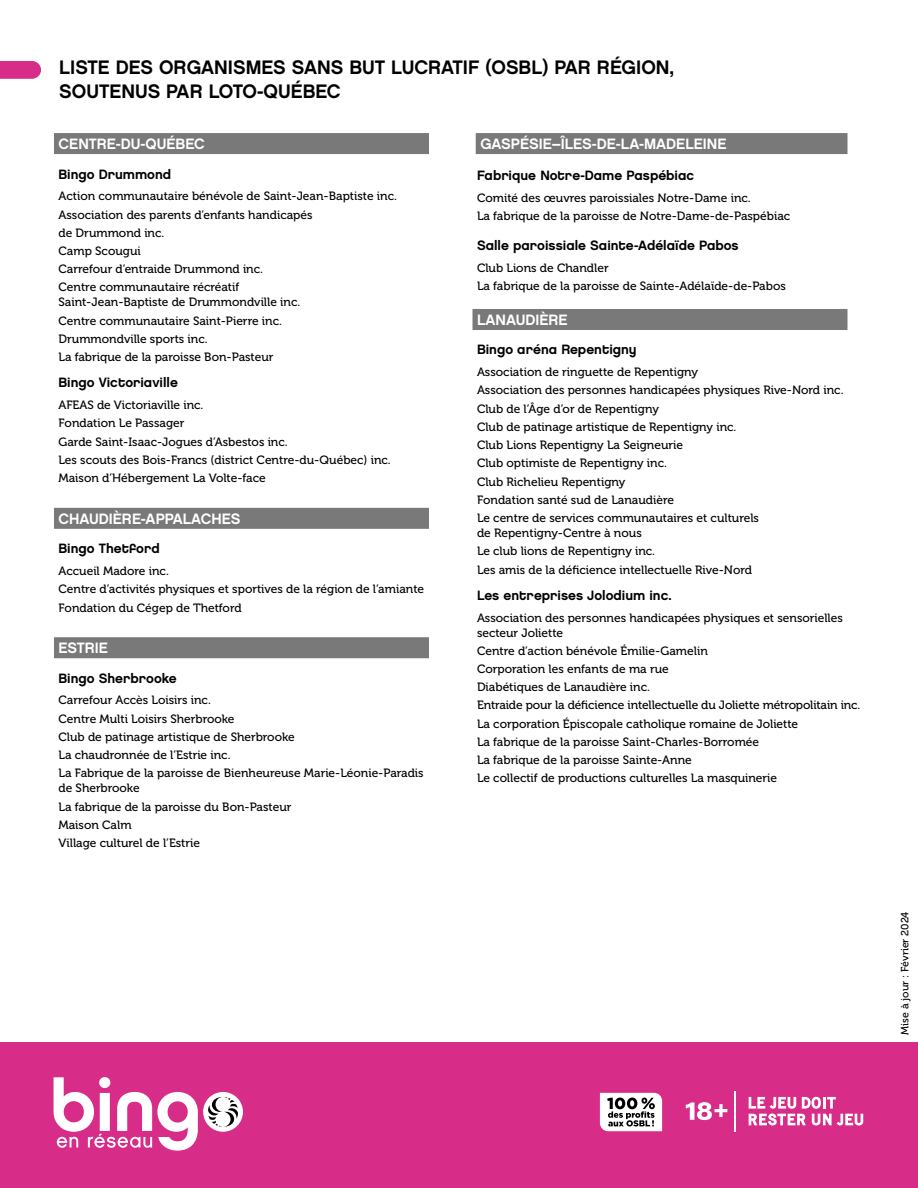
<style>
.page{position:relative;width:918px;height:1188px;background:#fff}
.page>*{position:absolute;margin:0;border:0;box-sizing:border-box;transform-origin:0 0}
.t1{font:19.5px/23.4px "Chalet New York Nineteen Eighty";color:#000}
.t2{font:15px "Chalet New York Nineteen Eighty";color:#fff}
.t3{font:13.5px "Chalet New York Nineteen Eighty";color:#000}
.t4{font:12px/18.3px "Museo 500";color:#000}
.t5{font:10.5px "Museo 500";color:#000}
</style>
<div class="page">
<svg style="left:0;top:61px;width:41px;height:18px"></svg>
<div style="left:0;top:1043px;width:918px;height:145px;background:#d72c88"></div>
<svg style="left:600px;top:1093px;width:62px;height:38px;background:#c2c0c1"></svg>
<svg style="left:749px;top:1097px;width:114px;height:28px"></svg>
<hr style="left:735px;top:1091px;width:1px;height:40px;background:#fff">
<svg style="left:686px;top:1102px;width:41px;height:18px"></svg>
<svg style="left:54px;top:1077px;width:144px;height:74px"></svg>
<div style="left:203px;top:1092px;width:40px;height:40px;background:#fff;border-radius:50%"></div>
<svg style="left:208px;top:1097px;width:30px;height:30px"></svg>
<div style="left:54px;top:133px;width:375px;height:21px;background:#797979"></div>
<div style="left:54px;top:508px;width:375px;height:21px;background:#797979"></div>
<div style="left:54px;top:637px;width:375px;height:21px;background:#797979"></div>
<div style="left:476px;top:133px;width:372px;height:21px;background:#797979"></div>
<div style="left:472px;top:309px;width:376px;height:21px;background:#797979"></div>
<h1 class="t1" style="left:59px;top:56px;width:616px">LISTE DES ORGANISMES SANS BUT LUCRATIF (OSBL) PAR RÉGION,<br>SOUTENUS PAR LOTO-QUÉBEC</h1>
<p class="t2" style="left:59px;top:134px;width:148px">CENTRE-DU-QUÉBEC</p>
<p class="t3" style="left:58px;top:165px;width:114px">Bingo Drummond</p>
<p class="t4" style="left:58px;top:187px;width:340px">Action communautaire bénévole de Saint-Jean-Baptiste inc.<br>Association des parents d’enfants handicapés<br>de Drummond inc.<br>Camp Scougui<br>Carrefour d’entraide Drummond inc.<br>Centre communautaire récréatif</p>
<p class="t4" style="left:58px;top:293px;width:243px">Saint-Jean-Baptiste de Drummondville inc.<br>Centre communautaire Saint-Pierre inc.<br>Drummondville sports inc.<br>La fabrique de la paroisse Bon-Pasteur</p>
<p class="t3" style="left:58px;top:374px;width:121px">Bingo Victoriaville</p>
<p class="t4" style="left:58px;top:396px;width:334px">AFEAS de Victoriaville inc.<br>Fondation Le Passager<br>Garde Saint-Isaac-Jogues d’Asbestos inc.<br>Les scouts des Bois-Francs (district Centre-du-Québec) inc.<br>Maison d’Hébergement La Volte-face</p>
<p class="t2" style="left:59px;top:509px;width:183px">CHAUDIÈRE-APPALACHES</p>
<p class="t3" style="left:58px;top:540px;width:103px">Bingo Thetford</p>
<p class="t4" style="left:58px;top:562px;width:367px">Accueil Madore inc.<br>Centre d’activités physiques et sportives de la région de l’amiante<br>Fondation du Cégep de Thetford</p>
<p class="t2" style="left:59px;top:638px;width:51px">ESTRIE</p>
<p class="t3" style="left:58px;top:670px;width:120px">Bingo Sherbrooke</p>
<p class="t4" style="left:58px;top:691px;width:367px">Carrefour Accès Loisirs inc.<br>Centre Multi Loisirs Sherbrooke<br>Club de patinage artistique de Sherbrooke<br>La chaudronnée de l’Estrie inc.<br>La Fabrique de la paroisse de Bienheureuse Marie-Léonie-Paradis</p>
<p class="t4" style="left:58px;top:779px;width:234px">de Sherbrooke<br>La fabrique de la paroisse du Bon-Pasteur<br>Maison Calm<br>Village culturel de l’Estrie</p>
<p class="t2" style="left:480px;top:134px;width:248px">GASPÉSIE–ÎLES-DE-LA-MADELEINE</p>
<p class="t3" style="left:477px;top:167px;width:219px">Fabrique Notre-Dame Paspébiac</p>
<p class="t4" style="left:477px;top:189px;width:315px">Comité des œuvres paroissiales Notre-Dame inc.<br>La fabrique de la paroisse de Notre-Dame-de-Paspébiac</p>
<p class="t3" style="left:477px;top:237px;width:263px">Salle paroissiale Sainte-Adélaïde Pabos</p>
<p class="t4" style="left:477px;top:259px;width:310px">Club Lions de Chandler<br>La fabrique de la paroisse de Sainte-Adélaïde-de-Pabos</p>
<p class="t2" style="left:477px;top:310px;width:92px">LANAUDIÈRE</p>
<p class="t3" style="left:477px;top:341px;width:161px">Bingo aréna Repentigny</p>
<p class="t4" style="left:477px;top:363px;width:368px">Association de ringuette de Repentigny<br>Association des personnes handicapées physiques Rive-Nord inc.<br>Club de l’Âge d’or de Repentigny<br>Club de patinage artistique de Repentigny inc.<br>Club Lions Repentigny La Seigneurie<br>Club optimiste de Repentigny inc.<br>Club Richelieu Repentigny<br>Fondation santé sud de Lanaudière<br>Le centre de services communautaires et culturels</p>
<p class="t4" style="left:477px;top:524px;width:277px">de Repentigny-Centre à nous<br>Le club lions de Repentigny inc.<br>Les amis de la déficience intellectuelle Rive-Nord</p>
<p class="t3" style="left:477px;top:587px;width:196px">Les entreprises Jolodium inc.</p>
<p class="t4" style="left:477px;top:610px;width:367px;line-height:15px">Association des personnes handicapées physiques et sensorielles secteur Joliette</p>
<p class="t4" style="left:477px;top:642px;width:385px">Centre d’action bénévole Émilie-Gamelin<br>Corporation les enfants de ma rue<br>Diabétiques de Lanaudière inc.<br>Entraide pour la déficience intellectuelle du Joliette métropolitain inc.<br>La corporation Épiscopale catholique romaine de Joliette<br>La fabrique de la paroisse Saint-Charles-Borromée<br>La fabrique de la paroisse Sainte-Anne<br>Le collectif de productions culturelles La masquinerie</p>
<p class="t5" style="left:899px;top:1035px;width:125px;rotate:-90deg">Mise à jour : Février 2024</p>
</div>
